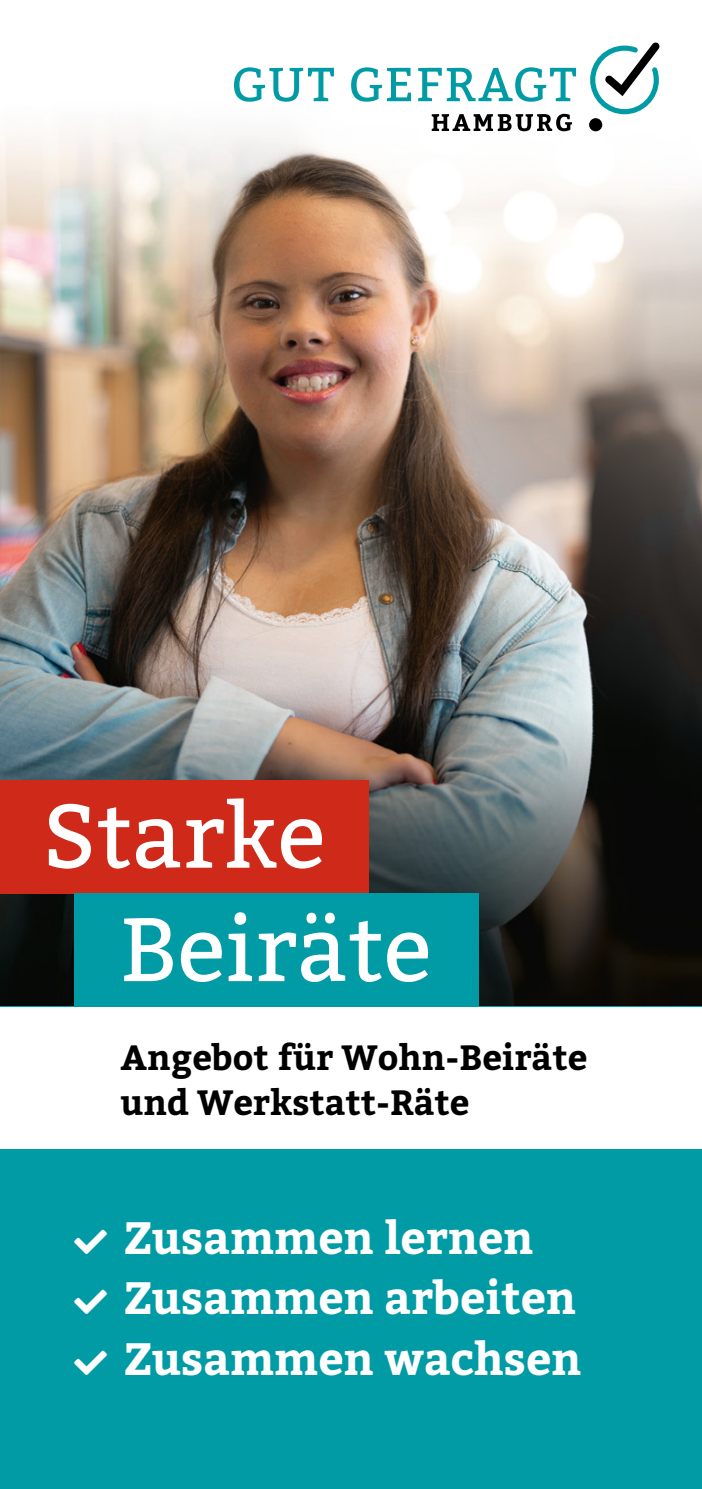
<style>
.page{position:relative;width:702px;height:1489px;background:#fff}
.page>*{position:absolute;margin:0;border:0;box-sizing:border-box;transform-origin:0 0}
.H1_Titel{font:90px "Bitter";color:#fff}
.Liste_Haken_weiß{font:700 45px "Bitter";color:#fff}
.HL_3{font:700 35px/45px "Bitter";color:#000}
</style>
<div class="page">
<img style="left:0;top:42px;width:702px;height:964px">
<svg style="left:234px;top:67px;width:100px;height:35px"></svg>
<svg style="left:351px;top:67px;width:60px;height:35px"></svg>
<svg style="left:418px;top:67px;width:158px;height:35px"></svg>
<svg style="left:431px;top:114px;width:141px;height:17px"></svg>
<div style="left:589px;top:118px;width:13px;height:13px;background:#000;border-radius:50%"></div>
<svg style="left:590px;top:43px;width:69px;height:71px"></svg>
<div style="left:0;top:780px;width:369px;height:113px;background:#ce2919"></div>
<div style="left:74px;top:893px;width:404px;height:113px;background:#009ba4"></div>
<div style="left:0;top:1006px;width:702px;height:482px;background:#009ba4"></div>
<div style="left:0;top:1006px;width:702px;height:142px;background:#fff"></div>
<h1 class="H1_Titel" style="left:43px;top:783px;width:284px">Starke</h1>
<h1 class="H1_Titel" style="left:120px;top:896px;width:312px">Beiräte</h1>
<h3 class="HL_3" style="left:120px;top:1035px;width:468px">Angebot für Wohn-Beiräte und Werkstatt-Räte</h3>
<p class="Liste_Haken_weiß" style="left:74px;top:1211px;width:460px">■ Zusammen lernen</p>
<p class="Liste_Haken_weiß" style="left:74px;top:1271px;width:503px">■ Zusammen arbeiten</p>
<p class="Liste_Haken_weiß" style="left:74px;top:1331px;width:508px">■ Zusammen wachsen</p>
</div>
